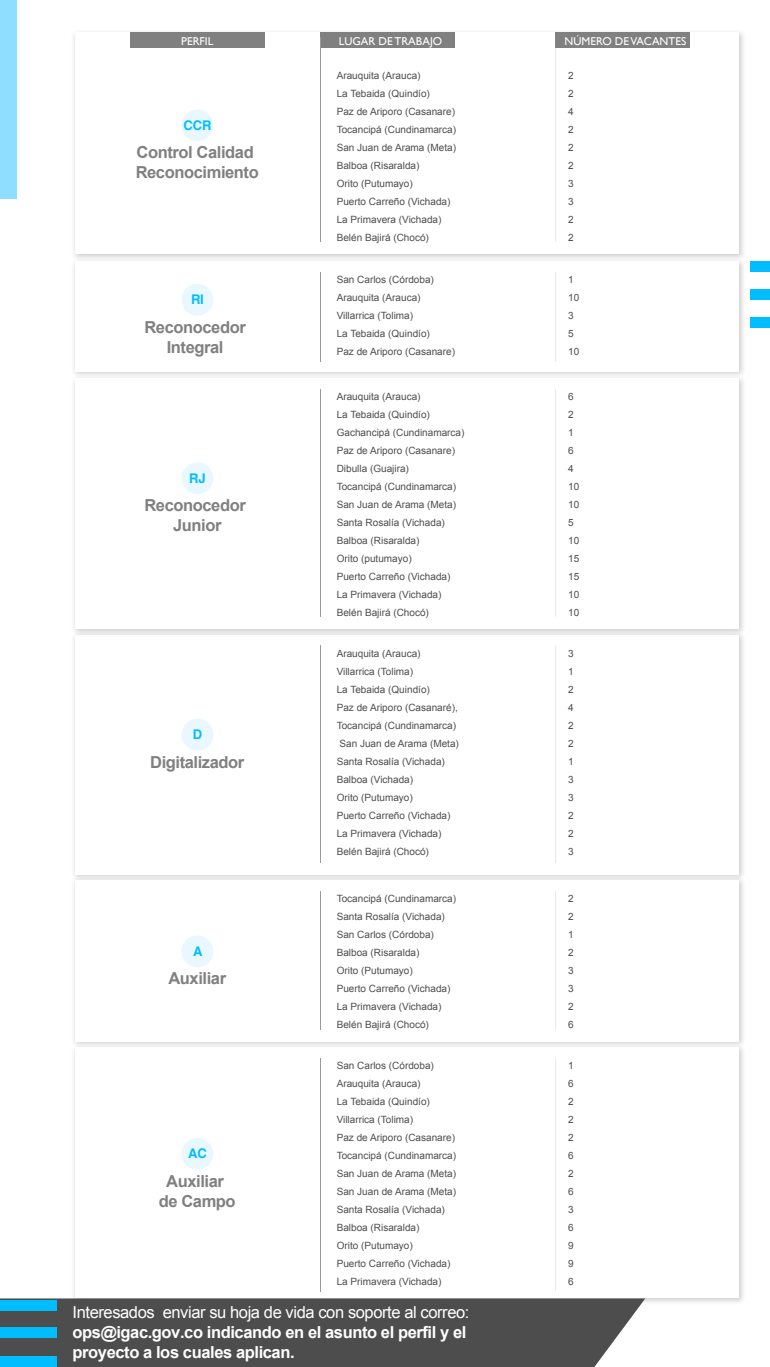
<style>
.page{position:relative;width:770px;height:1367px;background:#fff}
.page>*{position:absolute;margin:0;border:0;box-sizing:border-box;transform-origin:0 0}
.t1{font:700 16.5px/19.8px "Arial";letter-spacing:-.025em;color:#808080;text-align:center}
.t2{font:700 16.5px/19.8px "Arial";letter-spacing:-.025em;color:#fff}
.t3{font:16.5px "Arial";letter-spacing:-.025em;color:#fff}
.t4{font:700 13.3px "Helvetica";letter-spacing:-.015em;color:#00bdff}
.t5{font:11.4px "Gill Sans";color:#fff}
.t6{font:10px/18px "Arial";color:#4d4d4d}
</style>
<div class="page">
<div style="left:751px;top:261px;width:19px;height:11px;background:#00bdff"></div>
<div style="left:751px;top:289px;width:19px;height:10px;background:#00bdff"></div>
<div style="left:751px;top:318px;width:19px;height:10px;background:#00bdff"></div>
<div style="left:0;top:0;width:16px;height:198px;background:#8fddff"></div>
<div style="left:182px;top:109px;width:31px;height:32px;background:#e9f8fe;border-radius:50%"></div>
<div style="left:130px;top:33px;width:134px;height:15px;background:#808080"></div>
<div style="left:321px;top:33px;width:134px;height:15px;background:#808080"></div>
<div style="left:556px;top:33px;width:134px;height:15px;background:#808080"></div>
<div style="left:75px;top:261px;width:664px;height:110px;background:#fff"></div>
<div style="left:182px;top:284px;width:31px;height:31px;background:#e9f8fe;border-radius:50%"></div>
<div style="left:182px;top:462px;width:31px;height:32px;background:#e9f8fe;border-radius:50%"></div>
<div style="left:75px;top:635px;width:664px;height:239px;background:#fff"></div>
<div style="left:182px;top:718px;width:31px;height:32px;background:#e9f8fe;border-radius:50%"></div>
<div style="left:182px;top:935px;width:31px;height:32px;background:#e9f8fe;border-radius:50%"></div>
<div style="left:75px;top:1047px;width:664px;height:251px;background:#fff"></div>
<div style="left:182px;top:1137px;width:31px;height:32px;background:#e9f8fe;border-radius:50%"></div>
<div style="left:0;top:1298px;width:645px;height:68px;background:#4d4d4d"></div>
<div style="left:0;top:1299px;width:56px;height:11px;background:#00bdff"></div>
<div style="left:0;top:1327px;width:56px;height:10px;background:#00bdff"></div>
<div style="left:0;top:1356px;width:56px;height:10px;background:#00bdff"></div>
<p class="t5" style="left:181px;top:34px;width:34px">PERFIL</p>
<p class="t5" style="left:339px;top:34px;width:105px">LUGAR DE TRABAJO</p>
<h2 class="t4" style="left:184px;top:114px;width:29px">CCR</h2>
<h1 class="t1" style="left:136px;top:143px;width:125px;text-align:left">Control Calidad<br>Reconocimiento</h1>
<p class="t6" style="left:337px;top:67px;width:121px">Arauquita (Arauca)<br>La Tebaida (Quindío)<br>Paz de Ariporo (Casanare)<br>Tocancipá (Cundinamarca)<br>San Juan de Arama (Meta)<br>Balboa (Risaralda)<br>Orito (Putumayo)<br>Puerto Carreño (Vichada)<br>La Primavera (Vichada)<br>Belén Bajirá (Chocó)</p>
<p class="t5" style="left:565px;top:34px;width:123px">NÚMERO DE VACANTES</p>
<p class="t6" style="left:568px;top:67px;width:7px;text-align:justify">2<br>2<br>4<br>2<br>2<br>2<br>3<br>3<br>2<br>2</p>
<h2 class="t4" style="left:191px;top:288px;width:14px">RI</h2>
<h1 class="t1" style="left:144px;top:317px;width:103px">Reconocedor<br>Integral</h1>
<h2 class="t4" style="left:189px;top:467px;width:18px">RJ</h2>
<h1 class="t1" style="left:144px;top:496px;width:103px">Reconocedor<br>Junior</h1>
<h2 class="t4" style="left:193px;top:723px;width:11px">D</h2>
<h1 class="t1" style="left:150px;top:752px;width:96px">Digitalizador</h1>
<h2 class="t4" style="left:193px;top:940px;width:11px">A</h2>
<h1 class="t1" style="left:168px;top:969px;width:59px">Auxiliar</h1>
<p class="t6" style="left:337px;top:270px;width:120px">San Carlos (Córdoba)<br>Arauquita (Arauca)<br>Villarrica (Tolima)<br>La Tebaida (Quindío)<br>Paz de Ariporo (Casanare)</p>
<p class="t6" style="left:568px;top:270px;width:13px">1<br>10<br>3<br>5<br>10</p>
<p class="t6" style="left:337px;top:388px;width:129px">Arauquita (Arauca)<br>La Tebaida (Quindío)<br>Gachancipá (Cundinamarca)<br>Paz de Ariporo (Casanare)<br>Dibulla (Guajira)<br>Tocancipá (Cundinamarca)<br>San Juan de Arama (Meta)<br>Santa Rosalía (Vichada)<br>Balboa (Risaralda)<br>Orito (putumayo)<br>Puerto Carreño (Vichada)<br>La Primavera (Vichada)<br>Belén Bajirá (Chocó)</p>
<p class="t6" style="left:568px;top:388px;width:13px">6<br>2<br>1<br>6<br>4<br>10<br>10<br>5<br>10<br>15<br>15<br>10<br>10</p>
<p class="t6" style="left:337px;top:644px;width:124px">Arauquita (Arauca)<br>Villarrica (Tolima)<br>La Tebaida (Quindío)<br>Paz de Ariporo (Casanaré),<br>Tocancipá (Cundinamarca)<br>San Juan de Arama (Meta)<br>Santa Rosalía (Vichada)<br>Balboa (Vichada)<br>Orito (Putumayo)<br>Puerto Carreño (Vichada)<br>La Primavera (Vichada)<br>Belén Bajirá (Chocó)</p>
<p class="t6" style="left:568px;top:644px;width:7px;text-align:justify">3<br>1<br>2<br>4<br>2<br>2<br>1<br>3<br>3<br>2<br>2<br>3</p>
<p class="t6" style="left:337px;top:889px;width:121px">Tocancipá (Cundinamarca)<br>Santa Rosalía (Vichada)<br>San Carlos (Córdoba)<br>Balboa (Risaralda)<br>Orito (Putumayo)<br>Puerto Carreño (Vichada)<br>La Primavera (Vichada)<br>Belén Bajirá (Chocó)</p>
<p class="t6" style="left:568px;top:889px;width:7px;text-align:justify">2<br>2<br>1<br>2<br>3<br>3<br>2<br>6</p>
<p class="t6" style="left:337px;top:1056px;width:121px">San Carlos (Córdoba)<br>Arauquita (Arauca)<br>La Tebaida (Quindío)<br>Villarrica (Tolima)<br>Paz de Ariporo (Casanare)<br>Tocancipá (Cundinamarca)<br>San Juan de Arama (Meta)<br>San Juan de Arama (Meta)<br>Santa Rosalía (Vichada)<br>Balboa (Risaralda)<br>Orito (Putumayo)<br>Puerto Carreño (Vichada)<br>La Primavera (Vichada)</p>
<p class="t6" style="left:568px;top:1056px;width:7px;text-align:justify">1<br>6<br>2<br>2<br>2<br>6<br>2<br>6<br>3<br>6<br>9<br>9<br>6</p>
<h1 class="t3" style="left:73px;top:1301px;width:398px">Interesados enviar su hoja de vida con soporte al correo:</h1>
<h1 class="t2" style="left:73px;top:1322px;width:395px">ops@igac.gov.co indicando en el asunto el perfil y el proyecto a los cuales aplican.</h1>
<h2 class="t4" style="left:188px;top:1142px;width:20px">AC</h2>
<h1 class="t1" style="left:159px;top:1171px;width:78px">Auxiliar de Campo</h1>
</div>
